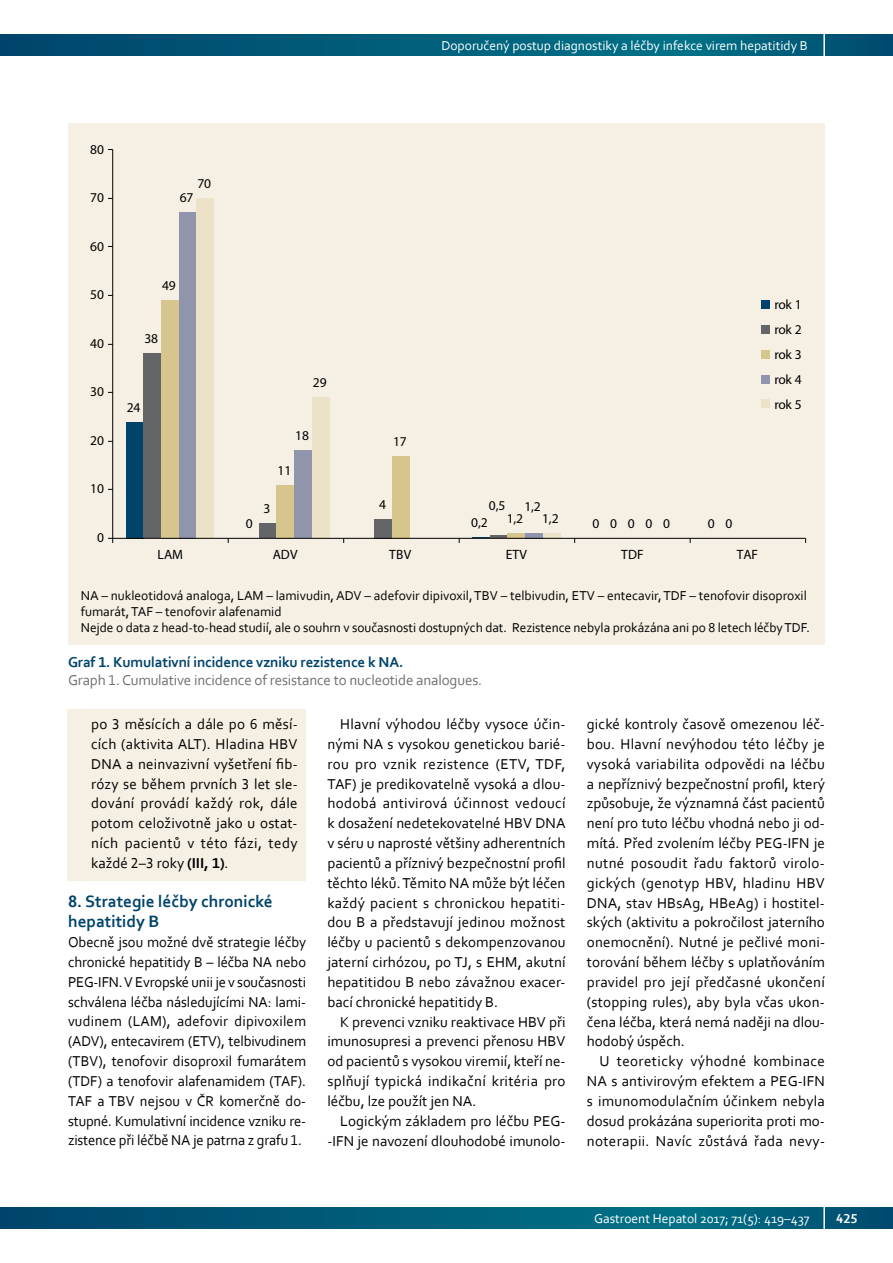
<style>
.page{position:relative;width:893px;height:1263px;background:#fff}
.page>*{position:absolute;margin:0;border:0;box-sizing:border-box;transform-origin:0 0}
.t1{font:700 17.25px/19.8px "Corbel";color:#00446b}
.t2{font:15px/19.8px "Corbel";color:#000;text-align:justify}
.t3{font:15px "Corbel";letter-spacing:-.01em;color:#707172}
.t4{font:700 15px "Corbel";letter-spacing:-.01em;color:#00446b}
.t5{font:13.5px/16.2px "Corbel";color:#000}
.t6{font:13.5px "Corbel";color:#fff}
.t7{font:13.5px/24.9px "Myriad Pro";letter-spacing:-.005em;color:#000;text-align:justify}
.t8{font:700 13.5px "Corbel";color:#fff}
.s1{font-weight:700}
</style>
<div class="page">
<svg style="left:0;top:34px;width:893px;height:22px;background:#005b79"></svg>
<hr style="left:823px;top:0;width:2px;height:79px;background:#fff">
<svg style="left:0;top:1207px;width:893px;height:22px;background:#005b79"></svg>
<hr style="left:823px;top:1184px;width:2px;height:79px;background:#fff">
<div style="left:67px;top:709px;width:239px;height:171px;background:#f5f0e3"></div>
<div style="left:68px;top:123px;width:757px;height:522px;background:#f5f0e3"></div>
<div style="left:126px;top:422px;width:17px;height:116px;background:#00446b"></div>
<svg style="left:472px;top:537px;width:18px;height:1px"></svg>
<div style="left:143px;top:354px;width:18px;height:184px;background:#646567"></div>
<div style="left:259px;top:523px;width:18px;height:15px;background:#646567"></div>
<div style="left:374px;top:519px;width:18px;height:19px;background:#646567"></div>
<hr style="left:490px;top:535px;width:18px;height:3px;background:#646567">
<div style="left:161px;top:300px;width:18px;height:238px;background:#d7c58e"></div>
<div style="left:277px;top:485px;width:17px;height:53px;background:#d7c58e"></div>
<div style="left:392px;top:456px;width:18px;height:82px;background:#d7c58e"></div>
<div style="left:508px;top:533px;width:17px;height:5px;background:#d7c58e"></div>
<div style="left:179px;top:212px;width:18px;height:326px;background:#9095ac"></div>
<div style="left:294px;top:451px;width:18px;height:87px;background:#9095ac"></div>
<div style="left:525px;top:533px;width:18px;height:5px;background:#9095ac"></div>
<div style="left:197px;top:198px;width:17px;height:340px;background:#ebe2c7"></div>
<div style="left:312px;top:397px;width:18px;height:141px;background:#ebe2c7"></div>
<div style="left:543px;top:533px;width:18px;height:5px;background:#ebe2c7"></div>
<hr style="left:112px;top:149px;width:1px;height:389px;background:#000">
<hr style="left:113px;top:538px;width:693px;height:1px;background:#000">
<div style="left:761px;top:300px;width:9px;height:8px;background:#00446b"></div>
<div style="left:761px;top:325px;width:9px;height:8px;background:#646567"></div>
<div style="left:761px;top:350px;width:9px;height:8px;background:#d7c58e"></div>
<div style="left:761px;top:375px;width:9px;height:8px;background:#9095ac"></div>
<div style="left:761px;top:400px;width:9px;height:8px;background:#ebe2c7"></div>
<p class="t6" style="left:441px;top:37px;width:368px">Doporučený postup diagnostiky a léčby infekce virem hepatitidy B</p>
<p class="t6" style="left:531px;top:37px;width:279px">Hereditárny angioedém ako príčina bol stí brucha</p>
<p class="t7" style="left:90px;top:136px;width:15px">80</p>
<p class="t7" style="left:90px;top:185px;width:15px">70</p>
<p class="t7" style="left:90px;top:233px;width:15px">60</p>
<p class="t7" style="left:90px;top:282px;width:15px">50</p>
<p class="t7" style="left:90px;top:331px;width:15px">40</p>
<p class="t7" style="left:90px;top:379px;width:15px">30</p>
<p class="t7" style="left:90px;top:428px;width:15px">20</p>
<p class="t7" style="left:90px;top:476px;width:15px">10</p>
<p class="t7" style="left:97px;top:525px;width:8px">0</p>
<p class="t7" style="left:197px;top:171px;width:15px">70</p>
<p class="t7" style="left:180px;top:185px;width:15px">67</p>
<p class="t7" style="left:162px;top:273px;width:15px">49</p>
<p class="t7" style="left:144px;top:326px;width:15px">38</p>
<p class="t7" style="left:127px;top:395px;width:15px">24</p>
<p class="t7" style="left:313px;top:370px;width:15px">29</p>
<p class="t7" style="left:295px;top:423px;width:15px">18</p>
<p class="t7" style="left:278px;top:457px;width:15px">11</p>
<p class="t7" style="left:393px;top:429px;width:15px">17</p>
<p class="t7" style="left:379px;top:492px;width:8px">4</p>
<p class="t7" style="left:489px;top:492px;width:18px">0,5</p>
<p class="t7" style="left:524px;top:493px;width:18px">1,2</p>
<p class="t7" style="left:264px;top:496px;width:8px">3</p>
<p class="t7" style="left:507px;top:505px;width:18px">1,2</p>
<p class="t7" style="left:628px;top:511px;width:8px">0</p>
<p class="t7" style="left:542px;top:505px;width:18px">1,2</p>
<p class="t7" style="left:663px;top:511px;width:8px">0</p>
<p class="t7" style="left:246px;top:511px;width:8px">0</p>
<p class="t7" style="left:471px;top:510px;width:18px">0,2</p>
<p class="t7" style="left:592px;top:511px;width:8px">0</p>
<p class="t7" style="left:708px;top:511px;width:8px">0</p>
<p class="t7" style="left:610px;top:511px;width:8px">0</p>
<p class="t7" style="left:725px;top:511px;width:8px">0</p>
<p class="t7" style="left:645px;top:511px;width:8px">0</p>
<p class="t7" style="left:157px;top:541px;width:27px">LAM</p>
<p class="t7" style="left:273px;top:541px;width:26px">ADV</p>
<p class="t7" style="left:389px;top:541px;width:23px">TBV</p>
<p class="t7" style="left:506px;top:541px;width:23px">ETV</p>
<p class="t7" style="left:621px;top:541px;width:24px">TDF</p>
<p class="t7" style="left:737px;top:541px;width:23px">TAF</p>
<p class="t7" style="left:774px;top:292px;width:29px">rok 1 rok 2 rok 3 rok 4 rok 5</p>
<p class="t5" style="left:81px;top:587px;width:731px">NA – nukleotidová analoga, LAM – lamivudin, ADV – adefovir dipivoxil, TBV – telbivudin, ETV – entecavir, TDF – tenofovir disoproxil fumarát, TAF – tenofovir alafenamid<br>Nejde o data z head-to-head studií, ale o souhrn v současnosti dostupných dat. Rezistence nebyla prokázána ani po 8 letech léčby TDF.</p>
<p class="t4" style="left:68px;top:653px;width:337px">Graf 1. Kumulativní incidence vzniku rezistence k NA.</p>
<p class="t3" style="left:68px;top:670px;width:416px">Graph 1. Cumulative incidence of resistance to nucleotide analogues.</p>
<p class="t2" style="left:91px;top:714px;width:208px">po 3 měsících a dále po 6 měsí&shy;cích (aktivita ALT). Hladina HBV DNA a neinvazivní vyšetření fib&shy;rózy se během prvních 3 let sle&shy;dování provádí každý rok, dále potom celoživotně jako u ostat&shy;ních pacientů v této fázi, tedy každé 2–3 roky <span class="s1">(III, 1)</span>.</p>
<p class="t1" style="left:68px;top:891px;width:206px">8. Strategie léčby chronické hepatitidy B</p>
<p class="t2" style="left:68px;top:932px;width:240px">Obecně jsou možné dvě strategie léčby chronické hepatitidy B – léčba NA nebo PEG-IFN. V Evropské unii je v současnosti schválena léčba následujícími NA: lami&shy;vudinem (LAM), adefovir dipivoxilem (ADV), entecavirem (ETV), telbivudinem (TBV), tenofovir disoproxil fumarátem (TDF) a tenofovir alafenamidem (TAF).<br>TAF a TBV nejsou v ČR komerčně do&shy;stupné. Kumulativní incidence vzniku re&shy;zistence při léčbě NA je patrna z grafu 1.</p>
<p class="t2" style="left:327px;top:714px;width:240px;text-indent:13px">Hlavní výhodou léčby vysoce účin&shy;nými NA s vysokou genetickou barié&shy;rou pro vznik rezistence (ETV, TDF, TAF) je predikovatelně vysoká a dlou&shy;hodobá antivirová účinnost vedoucí k dosažení nedetekovatelné HBV DNA v séru u naprosté většiny adherentních pacientů a příznivý bezpečnostní profil těchto léků. Těmito NA může být léčen každý pacient s chronickou hepatiti&shy;dou B a představují jedinou možnost léčby u pacientů s dekompenzovanou jaterní cirhózou, po TJ, s EHM, akutní hepatitidou B nebo závažnou exacer&shy;bací chronické hepatitidy B.</p>
<p class="t2" style="left:327px;top:1011px;width:240px;text-indent:13px">K prevenci vzniku reaktivace HBV při imunosupresi a prevenci přenosu HBV od pacientů s vysokou viremií, kteří ne&shy;splňují typická indikační kritéria pro léčbu, lze použít jen NA.</p>
<p class="t2" style="left:327px;top:1110px;width:240px;text-align:right">Logickým základem pro léčbu PEG--IFN je navození dlouhodobé imunolo-</p>
<p class="t2" style="left:587px;top:714px;width:240px">gické kontroly časově omezenou léč&shy;bou. Hlavní nevýhodou této léčby je vysoká variabilita odpovědi na léčbu a nepříznivý bezpečnostní profil, který způsobuje, že významná část pacientů není pro tuto léčbu vhodná nebo ji od&shy;mítá. Před zvolením léčby PEG-IFN je nutné posoudit řadu faktorů virolo&shy;gických (genotyp HBV, hladinu HBV DNA, stav HBsAg, HBeAg) i hostitel&shy;ských (aktivitu a pokročilost jaterního onemocnění). Nutné je pečlivé moni&shy;torování během léčby s uplatňováním pravidel pro její předčasné ukončení (stopping rules), aby byla včas ukon&shy;čena léčba, která nemá naději na dlou&shy;hodobý úspěch.</p>
<p class="t2" style="left:587px;top:1051px;width:240px;text-indent:13px">U teoreticky výhodné kombinace NA s antivirovým efektem a PEG-IFN s imunomodulačním účinkem nebyla dosud prokázána superiorita proti mo&shy;noterapii. Navíc zůstává řada nevy-</p>
<p class="t6" style="left:594px;top:1210px;width:217px">Gastroent Hepatol 2017; 71(5): 419–437</p>
<p class="t8" style="left:836px;top:1210px;width:23px">425</p>
</div>
